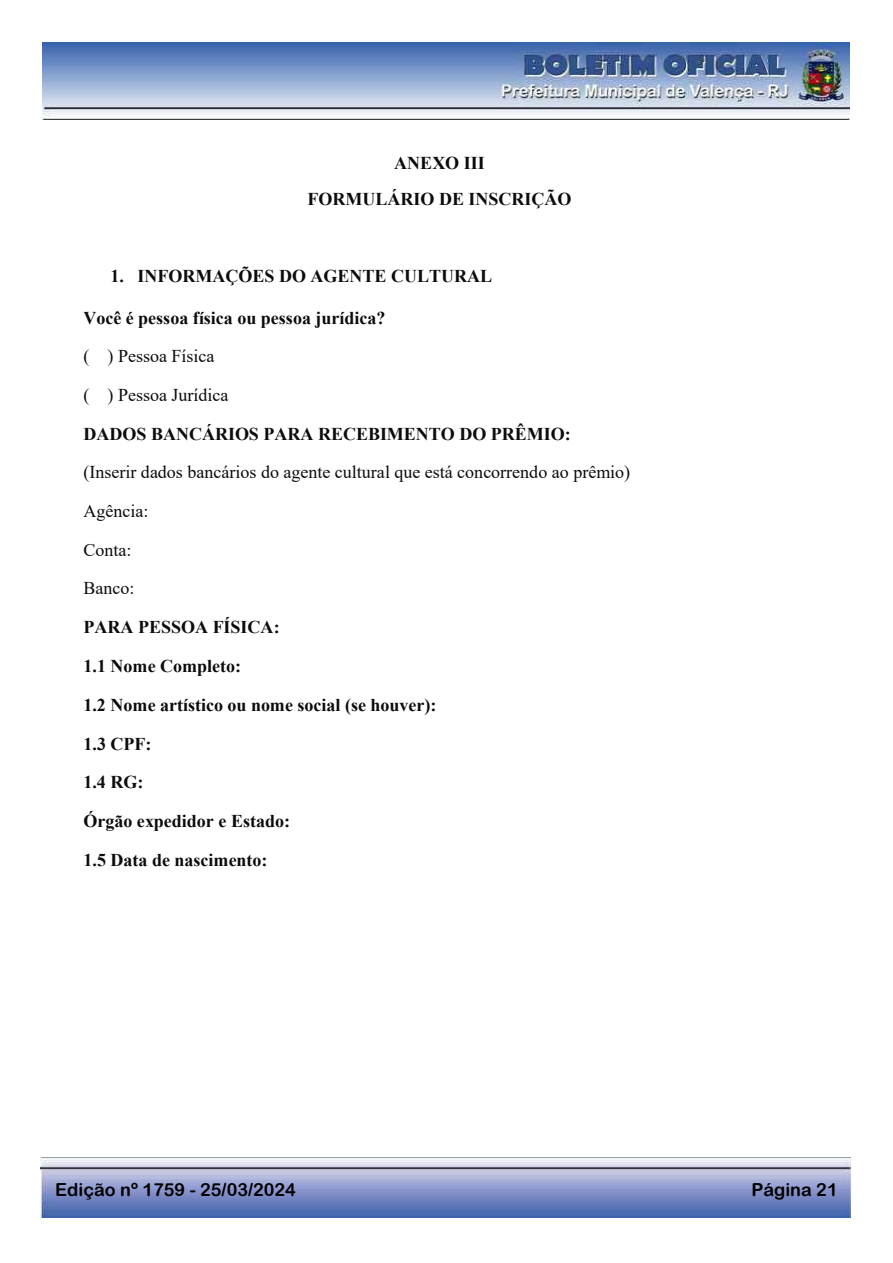
<style>
.page{position:relative;width:893px;height:1263px;background:#fff}
.page>*{position:absolute;margin:0;border:0;box-sizing:border-box;transform-origin:0 0}
.t1{font:700 18px/38.7px "Times New Roman";color:#0c0c0c;text-align:center}
.t2{font:18px/38.7px "Times New Roman";color:#0c0c0c}
.t3{font:18px "Arial Rounded MT Bold";color:#000}
</style>
<div class="page">
<img style="left:43px;top:43px;width:806px;height:76px">
<img style="left:40px;top:1158px;width:811px;height:60px">
<p class="t1" style="left:307px;top:144px;width:266px;line-height:35.7px">ANEXO III<br>FORMULÁRIO DE INSCRIÇÃO</p>
<p class="t1" style="left:110px;top:256px;width:383px">1. INFORMAÇÕES DO AGENTE CULTURAL</p>
<p class="t1" style="left:83px;top:298px;width:304px">Você é pessoa física ou pessoa jurídica?</p>
<p class="t2" style="left:83px;top:336px;width:147px">( ) Pessoa Física<br>( ) Pessoa Jurídica</p>
<p class="t1" style="left:83px;top:414px;width:489px">DADOS BANCÁRIOS PARA RECEBIMENTO DO PRÊMIO:</p>
<p class="t2" style="left:83px;top:452px;width:548px">(Inserir dados bancários do agente cultural que está concorrendo ao prêmio)<br>Agência:<br>Conta:<br>Banco:</p>
<p class="t1" style="left:83px;top:607px;width:354px;text-align:left">PARA PESSOA FÍSICA:<br>1.1 Nome Completo:<br>1.2 Nome artístico ou nome social (se houver):<br>1.3 CPF:<br>1.4 RG:<br>Órgão expedidor e Estado:<br>1.5 Data de nascimento:</p>
<p class="t3" style="left:55px;top:1179px;width:242px">Edição nº 1759 - 25/03/2024</p>
<p class="t3" style="left:751px;top:1179px;width:88px">Página 21</p>
</div>
